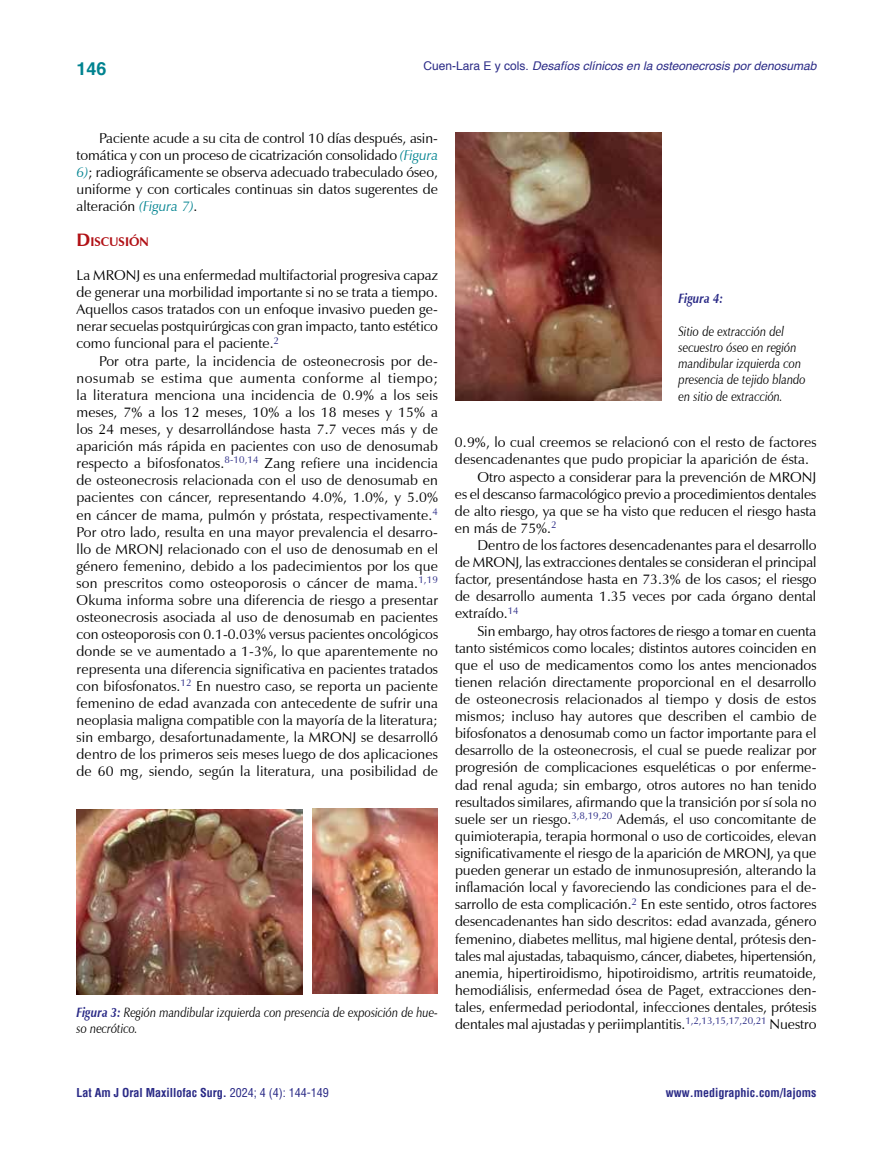
<style>
.page{position:relative;width:893px;height:1149px;background:#fff}
.page>*{position:absolute;margin:0;border:0;box-sizing:border-box;transform-origin:0 0}
.t1{font:700 18px "Helvetica";color:#008390}
.t2{font:14.25px/17.1px "Zapf Humanist 601 BT";color:#000;text-align:justify}
.t3{font:italic 13.5px/16.2px "Zapf Humanist 601 BT";letter-spacing:.005em;color:#000;scale:.85 1}
.t4{font:italic 700 13.5px "Zapf Humanist 601 BT";color:#2a2a86;scale:.85 1}
.t5{font:700 12.6px "Zapf Humanist 601 BT";color:#b11116}
.t6{font:700 condensed 12px "Helvetica";color:#2a2a86}
.t7{font:italic 12px "Helvetica";color:#2a2a86}
.s1{font-style:normal}
.s2{font-style:italic;color:#008390}
.s3{font-size:18px}
.s4{font-weight:700;color:#2a2a86}
.s5{font-weight:400}
</style>
<div class="page">
<img style="left:77px;top:809px;width:225px;height:184px">
<img style="left:313px;top:808px;width:125px;height:185px">
<img style="left:455px;top:132px;width:206px;height:268px">
<p class="t1" style="left:77px;top:54px;width:32px">146</p>
<p class="t7" style="left:424px;top:56px;width:394px"><span class="s1">Cuen-Lara E y cols.</span> Desafíos clínicos en la osteonecrosis por denosumab</p>
<p class="t2" style="left:77px;top:129px;width:363px;text-indent:23px">Paciente acude a su cita de control 10 días después, asin&shy;tomática y con un proceso de cicatrización consolidado <span class="s2">(Figura 6)</span>; radiográficamente se observa adecuado trabeculado óseo, uniforme y con corticales continuas sin datos sugerentes de alteración <span class="s2">(Figura 7)</span>.</p>
<p class="t5" style="left:77px;top:233px;width:74px"><span class="s3">D</span>ISCUSIÓN</p>
<p class="t2" style="left:77px;top:266px;width:363px">La MRONJ es una enfermedad multifactorial progresiva capaz de generar una morbilidad importante si no se trata a tiempo.<br>Aquellos casos tratados con un enfoque invasivo pueden ge&shy;nerar secuelas postquirúrgicas con gran impacto, tanto estético como funcional para el paciente.<sup>2</sup></p>
<p class="t2" style="left:77px;top:352px;width:363px;text-indent:23px">Por otra parte, la incidencia de osteonecrosis por de&shy;nosumab se estima que aumenta conforme al tiempo; la literatura menciona una incidencia de 0.9% a los seis meses, 7% a los 12 meses, 10% a los 18 meses y 15% a los 24 meses, y desarrollándose hasta 7.7 veces más y de aparición más rápida en pacientes con uso de denosumab respecto a bifosfonatos.<sup>8-10,14</sup> Zang refiere una incidencia de osteonecrosis relacionada con el uso de denosumab en pacientes con cáncer, representando 4.0%, 1.0%, y 5.0% en cáncer de mama, pulmón y próstata, respectivamente.<sup>4<br></sup>Por otro lado, resulta en una mayor prevalencia el desarro&shy;llo de MRONJ relacionado con el uso de denosumab en el género femenino, debido a los padecimientos por los que son prescritos como osteoporosis o cáncer de mama.<sup>1,19<br></sup>Okuma informa sobre una diferencia de riesgo a presentar osteonecrosis asociada al uso de denosumab en pacientes con osteoporosis con 0.1-0.03% versus pacientes oncológicos donde se ve aumentado a 1-3%, lo que aparentemente no representa una diferencia significativa en pacientes tratados con bifosfonatos.<sup>12</sup> En nuestro caso, se reporta un paciente femenino de edad avanzada con antecedente de sufrir una neoplasia maligna compatible con la mayoría de la literatura; sin embargo, desafortunadamente, la MRONJ se desarrolló dentro de los primeros seis meses luego de dos aplicaciones de 60 mg, siendo, según la literatura, una posibilidad de</p>
<p class="t3" style="left:77px;top:1004px;width:427px"><span class="s4">Figura 3:</span> Región mandibular izquierda con presencia de exposición de hue&shy;so necrótico.</p>
<p class="t4" style="left:679px;top:290px;width:54px">Figura 4:</p>
<p class="t3" style="left:679px;top:323px;width:151px">Sitio de extracción del secuestro óseo en región mandibular izquierda con presencia de tejido blando en sitio de extracción.</p>
<p class="t2" style="left:455px;top:433px;width:363px">0.9%, lo cual creemos se relacionó con el resto de factores</p>
<p class="t2" style="left:455px;top:451px;width:356px">desencadenantes que pudo propiciar la aparición de ésta.</p>
<p class="t2" style="left:477px;top:468px;width:340px">Otro aspecto a considerar para la prevención de MRONJ</p>
<p class="t2" style="left:455px;top:485px;width:363px">es el descanso farmacológico previo a procedimientos dentales</p>
<p class="t2" style="left:455px;top:502px;width:363px">de alto riesgo, ya que se ha visto que reducen el riesgo hasta</p>
<p class="t2" style="left:455px;top:519px;width:103px">en más de 75%.<sup>2</sup></p>
<p class="t2" style="left:477px;top:536px;width:340px">Dentro de los factores desencadenantes para el desarrollo</p>
<p class="t2" style="left:455px;top:553px;width:363px">de MRONJ, las extracciones dentales se consideran el principal</p>
<p class="t2" style="left:455px;top:570px;width:363px">factor, presentándose hasta en 73.3% de los casos; el riesgo</p>
<p class="t2" style="left:455px;top:587px;width:363px">de desarrollo aumenta 1.35 veces por cada órgano dental</p>
<p class="t2" style="left:455px;top:604px;width:65px">extraído.<sup>14</sup></p>
<p class="t2" style="left:477px;top:622px;width:340px">Sin embargo, hay otros factores de riesgo a tomar en cuenta</p>
<p class="t2" style="left:455px;top:639px;width:363px">tanto sistémicos como locales; distintos autores coinciden en</p>
<p class="t2" style="left:455px;top:656px;width:363px">que el uso de medicamentos como los antes mencionados</p>
<p class="t2" style="left:455px;top:673px;width:363px">tienen relación directamente proporcional en el desarrollo</p>
<p class="t2" style="left:455px;top:690px;width:363px">de osteonecrosis relacionados al tiempo y dosis de estos</p>
<p class="t2" style="left:455px;top:707px;width:363px">mismos; incluso hay autores que describen el cambio de</p>
<p class="t2" style="left:455px;top:724px;width:363px">bifosfonatos a denosumab como un factor importante para el</p>
<p class="t2" style="left:455px;top:741px;width:363px">desarrollo de la osteonecrosis, el cual se puede realizar por</p>
<p class="t2" style="left:455px;top:758px;width:363px">progresión de complicaciones esqueléticas o por enferme-</p>
<p class="t2" style="left:455px;top:775px;width:363px">dad renal aguda; sin embargo, otros autores no han tenido</p>
<p class="t2" style="left:455px;top:793px;width:363px">resultados similares, afirmando que la transición por sí sola no</p>
<p class="t2" style="left:455px;top:810px;width:363px">suele ser un riesgo.<sup>3,8,19,20</sup> Además, el uso concomitante de</p>
<p class="t2" style="left:455px;top:827px;width:363px">quimioterapia, terapia hormonal o uso de corticoides, elevan</p>
<p class="t2" style="left:455px;top:844px;width:363px">significativamente el riesgo de la aparición de MRONJ, ya que</p>
<p class="t2" style="left:455px;top:861px;width:363px">pueden generar un estado de inmunosupresión, alterando la</p>
<p class="t2" style="left:455px;top:878px;width:363px">inflamación local y favoreciendo las condiciones para el de-</p>
<p class="t2" style="left:455px;top:895px;width:363px">sarrollo de esta complicación.<sup>2</sup> En este sentido, otros factores</p>
<p class="t2" style="left:455px;top:912px;width:363px">desencadenantes han sido descritos: edad avanzada, género</p>
<p class="t2" style="left:455px;top:929px;width:363px">femenino, diabetes mellitus, mal higiene dental, prótesis den-</p>
<p class="t2" style="left:455px;top:946px;width:363px">tales mal ajustadas, tabaquismo, cáncer, diabetes, hipertensión,</p>
<p class="t2" style="left:455px;top:964px;width:363px">anemia, hipertiroidismo, hipotiroidismo, artritis reumatoide,</p>
<p class="t2" style="left:455px;top:981px;width:363px">hemodiálisis, enfermedad ósea de Paget, extracciones den-</p>
<p class="t2" style="left:455px;top:998px;width:363px">tales, enfermedad periodontal, infecciones dentales, prótesis</p>
<p class="t2" style="left:455px;top:1015px;width:363px">dentales mal ajustadas y periimplantitis.<sup>1,2,13,15,17,20,21</sup> Nuestro</p>
<p class="t6" style="left:77px;top:1084px;width:254px">Lat Am J Oral Maxillofac Surg. <span class="s5">2024; 4 (4): 144-149</span></p>
<p class="t6" style="left:666px;top:1084px;width:152px">www.medigraphic.com/lajoms</p>
</div>
